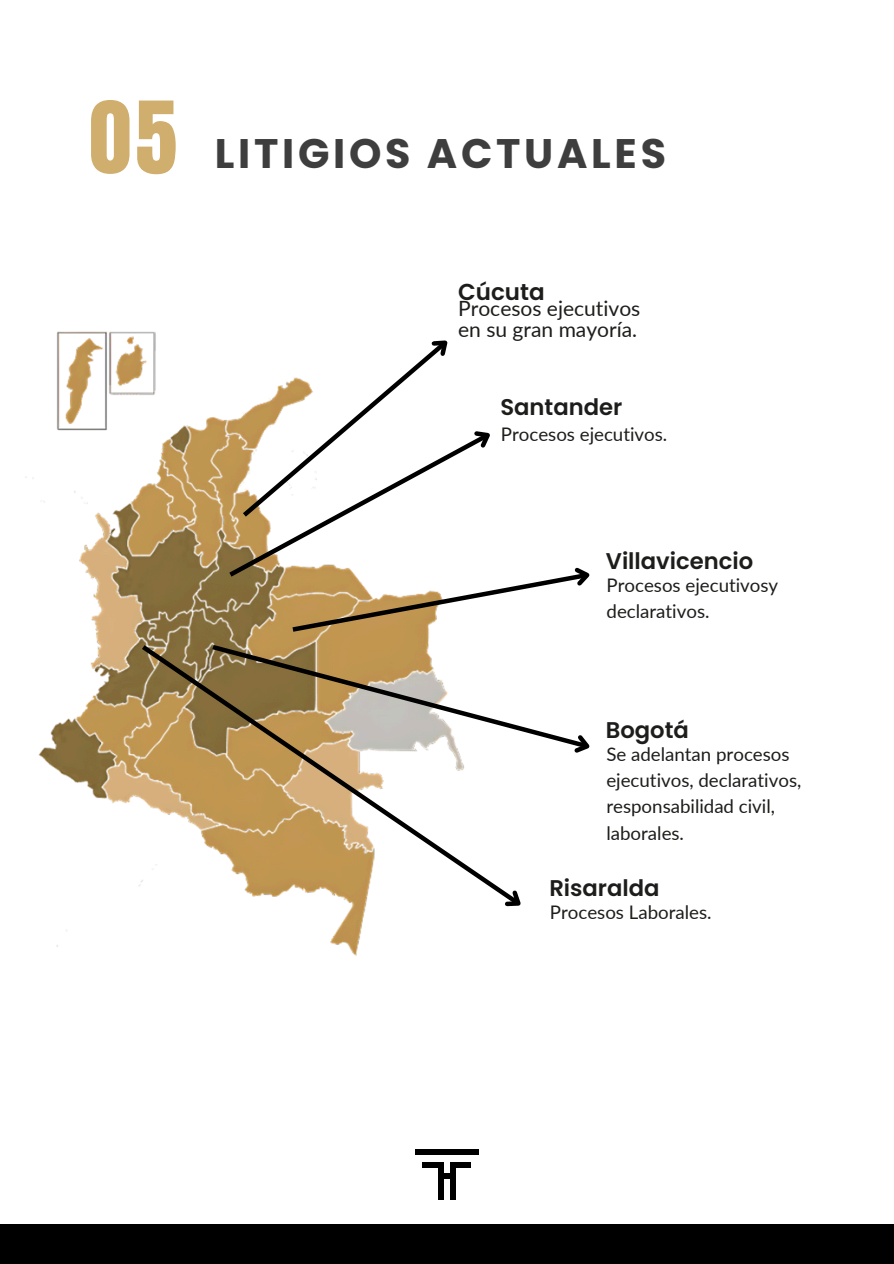
<style>
.page{position:relative;width:894px;height:1264px;background:#fff}
.page>*{position:absolute;margin:0;border:0;box-sizing:border-box;transform-origin:0 0}
.t1{font:84.45px "Anton";color:#d0ae6e}
.t2{font:700 41.25px "Poppins";letter-spacing:.09em;color:#3e3e3e}
.t3{font:600 23.1px "Poppins";color:#1d1d1b}
.t4{font:600 22.65px "Poppins";color:#1d1d1b}
.t5{font:21px/20.7px "Lato";color:#1d1d1b}
.t6{font:18.75px/26.1px "Lato";color:#1d1d1b}
</style>
<div class="page">
<img style="left:25px;top:331px;width:404px;height:625px">
<svg style="left:224px;top:331px;width:366px;height:303px"></svg>
<svg style="left:524px;top:727px;width:66px;height:26px"></svg>
<svg style="left:137px;top:641px;width:387px;height:268px"></svg>
<svg style="left:498px;top:884px;width:26px;height:25px"></svg>
<div style="left:0;top:1224px;width:893px;height:39px;background:#000"></div>
<div style="left:415px;top:1148px;width:63px;height:6px;background:#000"></div>
<div style="left:422px;top:1161px;width:49px;height:6px;background:#000"></div>
<div style="left:443px;top:1155px;width:6px;height:53px;background:#fff"></div>
<div style="left:438px;top:1162px;width:5px;height:37px;background:#000"></div>
<div style="left:449px;top:1162px;width:6px;height:37px;background:#000"></div>
<div style="left:439px;top:1173px;width:15px;height:6px;background:#000"></div>
<p class="t1" style="left:89px;top:77px;width:89px">05</p>
<h1 class="t2" style="left:215px;top:125px;width:452px">LITIGIOS ACTUALES</h1>
<p class="t3" style="left:458px;top:275px;width:88px">Cúcuta</p>
<p class="t5" style="left:458px;top:298px;width:184px">Procesos ejecutivos en su gran mayoría.</p>
<p class="t4" style="left:500px;top:391px;width:123px">Santander</p>
<h2 class="t6" style="left:500px;top:421px;width:168px">Procesos ejecutivos.</h2>
<p class="t4" style="left:605px;top:545px;width:149px">Villavicencio</p>
<h2 class="t6" style="left:606px;top:571px;width:173px">Procesos ejecutivosy declarativos.</h2>
<p class="t4" style="left:605px;top:714px;width:85px">Bogotá</p>
<h2 class="t6" style="left:606px;top:740px;width:196px">Se adelantan procesos ejecutivos, declarativos, responsabilidad civil, laborales.</h2>
<p class="t4" style="left:549px;top:872px;width:112px">Risaralda</p>
<h2 class="t6" style="left:549px;top:898px;width:163px">Procesos Laborales.</h2>
</div>
